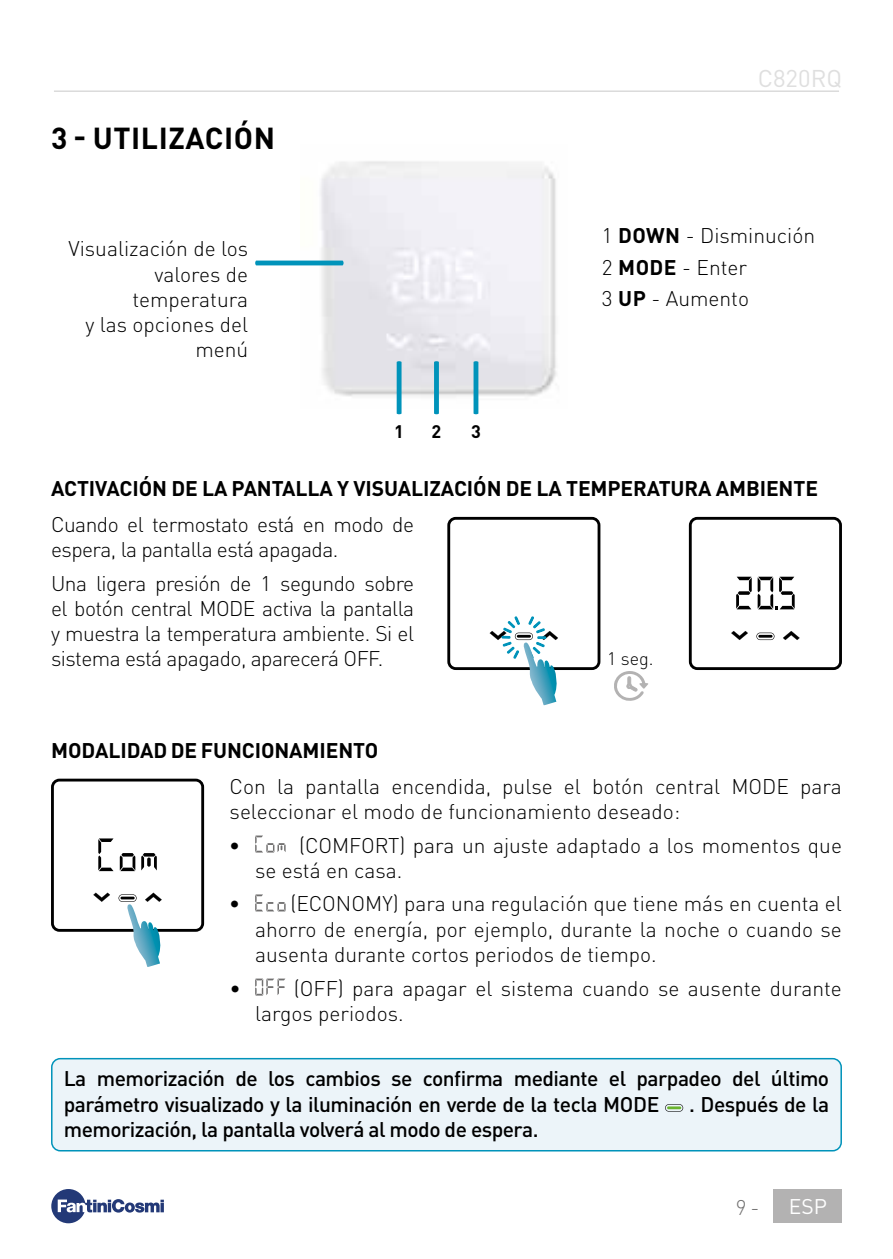
<style>
.page{position:relative;width:893px;height:1259px;background:#fff}
.page>*{position:absolute;margin:0;border:0;box-sizing:border-box;transform-origin:0 0}
.t1{font:700 30px "DIN Pro";letter-spacing:.02em;color:#000}
.t2{font:24px "DIN Pro";color:#dfdfdf}
.t3{font:300 21px/25.2px "DIN Pro";color:#000}
.t4{font:500 21px/25.2px "DIN Pro";letter-spacing:-.025em;color:#000}
.t5{font:700 21px "DIN Pro";letter-spacing:-.005em;color:#000}
.t6{font:300 21px/25.2px "DIN Pro";letter-spacing:-.025em;color:#000}
.t7{font:21px "DIN Pro";color:#fff}
.t8{font:300 21px "DIN Pro";color:#706f6f}
.t9{font:300 18px "DIN Pro";color:#000}
.t10{font:700 18px "DIN Pro";color:#000}
.s1{font-weight:700}
</style>
<div class="page">
<hr style="left:54px;top:90px;width:785px;height:2px;background:#dadada">
<svg style="left:51px;top:1189px;width:113px;height:34px"></svg>
<div style="left:774px;top:1189px;width:68px;height:33px;background:#b3b2b2"></div>
<svg style="left:255px;top:835px;width:31px;height:17px"></svg>
<svg style="left:255px;top:894px;width:31px;height:17px"></svg>
<svg style="left:255px;top:978px;width:30px;height:17px"></svg>
<img style="left:300px;top:161px;width:257px;height:248px">
<svg style="left:255px;top:260px;width:89px;height:5px"></svg>
<svg style="left:397px;top:361px;width:5px;height:53px"></svg>
<svg style="left:434px;top:361px;width:5px;height:53px"></svg>
<svg style="left:474px;top:361px;width:4px;height:53px"></svg>
<div style="left:51px;top:778px;width:153px;height:153px;border:3px solid #000;border-radius:7px"></div>
<svg style="left:93px;top:892px;width:17px;height:10px"></svg>
<div style="left:119px;top:894px;width:18px;height:8px;background:#707070;border-radius:4px"></div>
<svg style="left:119px;top:895px;width:17px;height:6px"></svg>
<svg style="left:125px;top:892px;width:37px;height:75px"></svg>
<svg style="left:98px;top:838px;width:16px;height:33px"></svg>
<svg style="left:120px;top:853px;width:15px;height:18px"></svg>
<svg style="left:141px;top:853px;width:16px;height:17px"></svg>
<svg style="left:614px;top:671px;width:34px;height:30px"></svg>
<div style="left:447px;top:517px;width:153px;height:153px;border:3px solid #000;border-radius:7px"></div>
<svg style="left:490px;top:616px;width:69px;height:89px"></svg>
<svg style="left:736px;top:577px;width:16px;height:32px"></svg>
<svg style="left:758px;top:577px;width:37px;height:32px"></svg>
<div style="left:689px;top:517px;width:153px;height:153px;border:3px solid #000;border-radius:7px"></div>
<svg style="left:783px;top:631px;width:17px;height:9px"></svg>
<svg style="left:731px;top:631px;width:17px;height:9px"></svg>
<svg style="left:756px;top:632px;width:18px;height:8px"></svg>
<svg style="left:757px;top:633px;width:17px;height:6px"></svg>
<div style="left:52px;top:1058px;width:789px;height:92px;background:#ecf4f9;border-radius:9px"></div>
<div style="left:51px;top:1058px;width:791px;height:93px;border:2px solid #0093ba;border-radius:9px"></div>
<svg style="left:666px;top:1104px;width:17px;height:7px"></svg>
<h1 class="t1" style="left:51px;top:113px;width:226px">3 - UTILIZACIÓN</h1>
<p class="t3" style="left:69px;top:234px;width:181px;text-align:right">Visualización de los valores de temperatura<br>y las opciones del menú</p>
<p class="t10" style="left:394px;top:416px;width:11px">1</p>
<p class="t10" style="left:471px;top:416px;width:11px">3</p>
<p class="t10" style="left:432px;top:416px;width:11px">2</p>
<p class="t2" style="left:758px;top:62px;width:86px">C820RQ</p>
<p class="t3" style="left:602px;top:218px;width:215px;line-height:31.5px">1 <span class="s1">DOWN</span> - Disminución<br>2 <span class="s1">MODE</span> - Enter<br>3 <span class="s1">UP</span> - Aumento</p>
<p class="t5" style="left:51px;top:471px;width:768px">ACTIVACIÓN DE LA PANTALLA Y VISUALIZACIÓN DE LA TEMPERATURA AMBIENTE</p>
<p class="t6" style="left:51px;top:510px;width:365px">Cuando el termostato está en modo de espera, la pantalla está apagada.</p>
<p class="t3" style="left:51px;top:569px;width:365px;text-align:justify">Una ligera presión de 1 segundo sobre el botón central MODE activa la pantalla y muestra la temperatura ambiente. Si el sistema está apagado, aparecerá OFF.</p>
<p class="t5" style="left:51px;top:733px;width:328px">MODALIDAD DE FUNCIONAMIENTO</p>
<p class="t9" style="left:607px;top:645px;width:48px">1 seg.</p>
<p class="t3" style="left:230px;top:771px;width:614px">Con la pantalla encendida, pulse el botón central MODE para seleccionar el modo de funcionamiento deseado:</p>
<p class="t5" style="left:230px;top:827px;width:12px">•</p>
<p class="t3" style="left:255px;top:830px;width:588px;text-indent:44px">(COMFORT) para un ajuste adaptado a los momentos que se está en casa.</p>
<p class="t5" style="left:230px;top:886px;width:12px">•</p>
<p class="t3" style="left:255px;top:889px;width:588px;text-align:justify;text-indent:35px">(ECONOMY) para una regulación que tiene más en cuenta el ahorro de energía, por ejemplo, durante la noche o cuando se ausenta durante cortos periodos de tiempo.</p>
<p class="t3" style="left:230px;top:973px;width:13px">•</p>
<p class="t3" style="left:255px;top:973px;width:588px;text-indent:39px">(OFF) para apagar el sistema cuando se ausente durante largos periodos.</p>
<p class="t4" style="left:64px;top:1065px;width:767px">La memorización de los cambios se confirma mediante el parpadeo del último parámetro visualizado y la iluminación en verde de la tecla MODE</p>
<p class="t4" style="left:689px;top:1090px;width:142px">. Después de la</p>
<p class="t4" style="left:64px;top:1115px;width:476px">memorización, la pantalla volverá al modo de espera.</p>
<p class="t8" style="left:736px;top:1190px;width:25px">9-</p>
<p class="t7" style="left:789px;top:1192px;width:40px">ESP</p>
</div>
